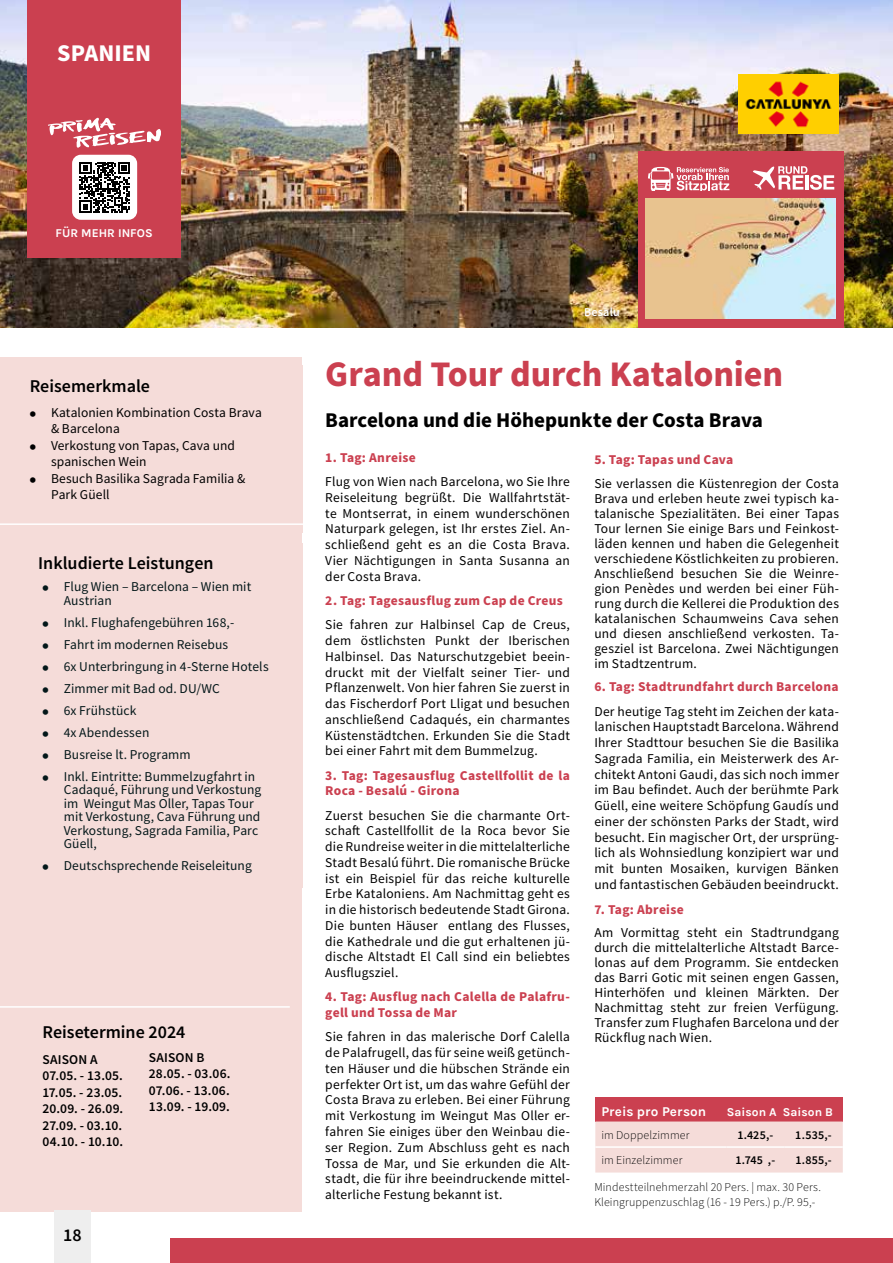
<style>
.page{position:relative;width:893px;height:1263px;background:#fff}
.page>*{position:absolute;margin:0;border:0;box-sizing:border-box;transform-origin:0 0}
.t1{font:700 36px "Source Sans Pro";letter-spacing:-.005em;color:#cb4050}
.t2{font:700 24px "Source Sans Pro";color:#fff}
.t3{font:700 21px "Source Sans Pro";color:#000}
.t4{font:600 18px "Source Sans Pro";color:#000}
.t5{font:13.5px/15.8px "Source Sans Pro";letter-spacing:.015em;color:#000;text-align:justify}
.t6{font:13.5px/22px "Source Sans Pro";letter-spacing:.005em;color:#031719}
.t7{font:700 13.5px/15.8px "Source Sans Pro";letter-spacing:.02em;color:#cb4050}
.t8{font:600 13.5px/16.5px "Source Sans Pro";letter-spacing:.015em;color:#000}
.t9{font:700 13.5px "Karla";letter-spacing:.005em;color:#fff}
.t10{font:300 12px/14.4px "Source Sans Pro";letter-spacing:.01em;color:#000}
.t11{font:600 12px "Source Sans Pro";letter-spacing:.015em;color:#000}
.t12{font:700 12px "Karla";color:#fff}
.t13{font:600 12px "Source Sans Pro";letter-spacing:.015em;color:#fff}
.s1{font-family:"Californian FB"}
</style>
<div class="page">
<div style="left:170px;top:1238px;width:723px;height:25px;background:#cb4050"></div>
<div style="left:0;top:357px;width:302px;height:854px;background:#f5dcd9"></div>
<img style="left:0;top:0;width:893px;height:328px">
<div style="left:28px;top:0;width:153px;height:257px;background:#cb4050"></div>
<svg style="left:48px;top:118px;width:113px;height:30px"></svg>
<div style="left:72px;top:155px;width:65px;height:65px;background:#fff;border-radius:9px"></div>
<svg style="left:79px;top:162px;width:51px;height:51px"></svg>
<div style="left:638px;top:151px;width:206px;height:176px;background:#cb4050"></div>
<img style="left:646px;top:199px;width:190px;height:120px">
<svg style="left:753px;top:166px;width:81px;height:24px"></svg>
<svg style="left:648px;top:167px;width:81px;height:23px"></svg>
<img style="left:738px;top:74px;width:100px;height:59px">
<div style="left:0;top:543px;width:303px;height:344px;background:#f5dcd9"></div>
<hr style="left:0;top:523px;width:311px;height:2px;background:#fff">
<hr style="left:0;top:1006px;width:290px;height:2px;background:#fff">
<div style="left:595px;top:1097px;width:248px;height:24px;background:#cb4050"></div>
<div style="left:595px;top:1121px;width:248px;height:51px;background:#f5dcd9"></div>
<hr style="left:595px;top:1146px;width:131px;height:2px;background:#fff">
<hr style="left:726px;top:1146px;width:58px;height:2px;background:#fff">
<hr style="left:784px;top:1146px;width:59px;height:2px;background:#fff">
<div style="left:583px;top:306px;width:50px;height:24px;background:#000;opacity:.4"></div>
<div style="left:54px;top:1210px;width:37px;height:53px;background:#eee"></div>
<h2 class="t2" style="left:57px;top:36px;width:95px">SPANIEN</h2>
<p class="t12" style="left:56px;top:226px;width:99px">FÜR MEHR INFOS</p>
<h3 class="t4" style="left:30px;top:375px;width:122px">Reisemerkmale</h3>
<p class="t5" style="left:30px;top:404px;width:234px"><span class="s1">Ū</span> Katalonien Kombination Costa Brava</p>
<p class="t5" style="left:51px;top:421px;width:70px">&amp; Barcelona</p>
<p class="t5" style="left:30px;top:437px;width:207px"><span class="s1">Ū</span> Verkostung von Tapas, Cava und</p>
<p class="t5" style="left:51px;top:454px;width:97px">spanischen Wein</p>
<p class="t5" style="left:30px;top:470px;width:217px"><span class="s1">Ū</span> Besuch Basilika Sagrada Familia &amp;</p>
<p class="t5" style="left:51px;top:487px;width:60px">Park Güell</p>
<h3 class="t4" style="left:38px;top:552px;width:177px">Inkludierte Leistungen</h3>
<p class="t6" style="left:64px;top:580px;width:189px;line-height:13.5px;text-indent:-21px"><span class="s1">Ū</span> Flug Wien – Barcelona – Wien mit<br>Austrian</p>
<p class="t6" style="left:43px;top:611px;width:228px"><span class="s1">Ū</span> Inkl. Flughafengebühren 168,-<br><span class="s1">Ū</span> Fahrt im modernen Reisebus<br><span class="s1">Ū</span> 6x Unterbringung in 4-Sterne Hotels<br><span class="s1">Ū</span> Zimmer mit Bad od. DU/WC<br><span class="s1">Ū</span> 6x Frühstück<br><span class="s1">Ū</span> 4x Abendessen<br><span class="s1">Ū</span> Busreise lt. Programm<br><span class="s1">Ū</span> Inkl. Eintritte: Bummelzugfahrt in</p>
<p class="t6" style="left:64px;top:783px;width:199px;line-height:13.5px">Cadaqué, Führung und Verkostung im Weingut Mas Oller, Tapas Tour mit Verkostung, Cava Führung und<br>Verkostung, Sagrada Familia, Parc<br>Güell,</p>
<p class="t6" style="left:43px;top:855px;width:211px"><span class="s1">Ū</span> Deutschsprechende Reiseleitung</p>
<h3 class="t4" style="left:43px;top:1021px;width:144px">Reisetermine 2024</h3>
<p class="t8" style="left:43px;top:1051px;width:82px">SAISON A<br>07.05. - 13.05.<br>17.05. - 23.05.<br>20.09. - 26.09.<br>27.09. - 03.10.<br>04.10. - 10.10.</p>
<p class="t8" style="left:149px;top:1049px;width:83px">SAISON B<br>28.05. - 03.06.<br>07.06. - 13.06.<br>13.09. - 19.09.</p>
<h3 class="t4" style="left:63px;top:1223px;width:20px">18</h3>
<p class="t13" style="left:584px;top:304px;width:37px">Besalu</p>
<h1 class="t1" style="left:325px;top:349px;width:459px">Grand Tour durch Katalonien</h1>
<h3 class="t3" style="left:325px;top:405px;width:439px">Barcelona und die Höhepunkte der Costa Brava</h3>
<p class="t7" style="left:325px;top:450px;width:92px">1. Tag: Anreise</p>
<p class="t5" style="left:325px;top:474px;width:246px">Flug von Wien nach Barcelona, wo Sie Ihre Reiseleitung begrüßt. Die Wallfahrtstät&shy;te Montserrat, in einem wunderschönen Naturpark gelegen, ist Ihr erstes Ziel. An&shy;schließend geht es an die Costa Brava.<br>Vier Nächtigungen in Santa Susanna an der Costa Brava.</p>
<p class="t7" style="left:325px;top:593px;width:239px">2. Tag: Tagesausflug zum Cap de Creus</p>
<p class="t5" style="left:325px;top:617px;width:246px">Sie fahren zur Halbinsel Cap de Creus, dem östlichsten Punkt der Iberischen Halbinsel. Das Naturschutzgebiet beein&shy;druckt mit der Vielfalt seiner Tier- und Pflanzenwelt. Von hier fahren Sie zuerst in das Fischerdorf Port Lligat und besuchen anschließend Cadaqués, ein charmantes Küstenstädtchen. Erkunden Sie die Stadt bei einer Fahrt mit dem Bummelzug.</p>
<p class="t7" style="left:325px;top:767px;width:246px">3. Tag: Tagesausflug Castellfollit de la<br>Roca - Besalú - Girona</p>
<p class="t5" style="left:325px;top:807px;width:246px">Zuerst besuchen Sie die charmante Ort&shy;schaft Castellfollit de la Roca bevor Sie die Rundreise weiter in die mittelalterliche Stadt Besalú führt. Die romanische Brücke ist ein Beispiel für das reiche kulturelle Erbe Kataloniens. Am Nachmittag geht es in die historisch bedeutende Stadt Girona.<br>Die bunten Häuser entlang des Flusses, die Kathedrale und die gut erhaltenen jü&shy;dische Altstadt El Call sind ein beliebtes Ausflugsziel.</p>
<p class="t7" style="left:325px;top:989px;width:246px">4. Tag: Ausflug nach Calella de Palafru&shy;gell und Tossa de Mar</p>
<p class="t5" style="left:325px;top:1029px;width:246px">Sie fahren in das malerische Dorf Calella de Palafrugell, das für seine weiß getünch&shy;ten Häuser und die hübschen Strände ein perfekter Ort ist, um das wahre Gefühl der Costa Brava zu erleben. Bei einer Führung mit Verkostung im Weingut Mas Oller er&shy;fahren Sie einiges über den Weinbau die&shy;ser Region. Zum Abschluss geht es nach Tossa de Mar, und Sie erkunden die Alt&shy;stadt, die für ihre beeindruckende mittel&shy;alterliche Festung bekannt ist.</p>
<p class="t7" style="left:594px;top:452px;width:141px">5. Tag: Tapas und Cava</p>
<p class="t5" style="left:594px;top:476px;width:246px;line-height:15px">Sie verlassen die Küstenregion der Costa Brava und erleben heute zwei typisch ka&shy;talanische Spezialitäten. Bei einer Tapas Tour lernen Sie einige Bars und Feinkost&shy;läden kennen und haben die Gelegenheit verschiedene Köstlichkeiten zu probieren.<br>Anschließend besuchen Sie die Weinre&shy;gion Penèdes und werden bei einer Füh&shy;rung durch die Kellerei die Produktion des katalanischen Schaumweins Cava sehen und diesen anschließend verkosten. Ta&shy;gesziel ist Barcelona. Zwei Nächtigungen im Stadtzentrum.</p>
<p class="t7" style="left:594px;top:679px;width:246px">6. Tag: Stadtrundfahrt durch Barcelona</p>
<p class="t5" style="left:594px;top:703px;width:246px">Der heutige Tag steht im Zeichen der kata&shy;lanischen Hauptstadt Barcelona. Während Ihrer Stadttour besuchen Sie die Basilika Sagrada Familia, ein Meisterwerk des Ar&shy;chitekt Antoni Gaudi, das sich noch immer im Bau befindet. Auch der berühmte Park Güell, eine weitere Schöpfung Gaudís und einer der schönsten Parks der Stadt, wird besucht. Ein magischer Ort, der ursprüng&shy;lich als Wohnsiedlung konzipiert war und mit bunten Mosaiken, kurvigen Bänken und fantastischen Gebäuden beeindruckt.</p>
<p class="t7" style="left:594px;top:901px;width:91px">7. Tag: Abreise</p>
<p class="t5" style="left:594px;top:925px;width:246px;line-height:15px">Am Vormittag steht ein Stadtrundgang durch die mittelalterliche Altstadt Barce&shy;lonas auf dem Programm. Sie entdecken das Barri Gotic mit seinen engen Gassen, Hinterhöfen und kleinen Märkten. Der Nachmittag steht zur freien Verfügung.<br>Transfer zum Flughafen Barcelona und der Rückflug nach Wien.</p>
<p class="t9" style="left:601px;top:1103px;width:106px">Preis pro Person</p>
<p class="t12" style="left:727px;top:1104px;width:108px">Saison A Saison B</p>
<p class="t10" style="left:601px;top:1128px;width:90px">im Doppelzimmer</p>
<p class="t11" style="left:737px;top:1127px;width:38px">1.425,-</p>
<p class="t11" style="left:795px;top:1127px;width:38px">1.535,-</p>
<p class="t10" style="left:601px;top:1153px;width:83px">im Einzelzimmer</p>
<p class="t11" style="left:735px;top:1153px;width:41px">1.745 ,-</p>
<p class="t11" style="left:795px;top:1153px;width:38px">1.855,-</p>
<p class="t10" style="left:594px;top:1180px;width:228px">Mindestteilnehmerzahl 20 Pers. | max. 30 Pers.<br>Kleingruppenzuschlag (16 - 19 Pers.) p./P. 95,-</p>
</div>
